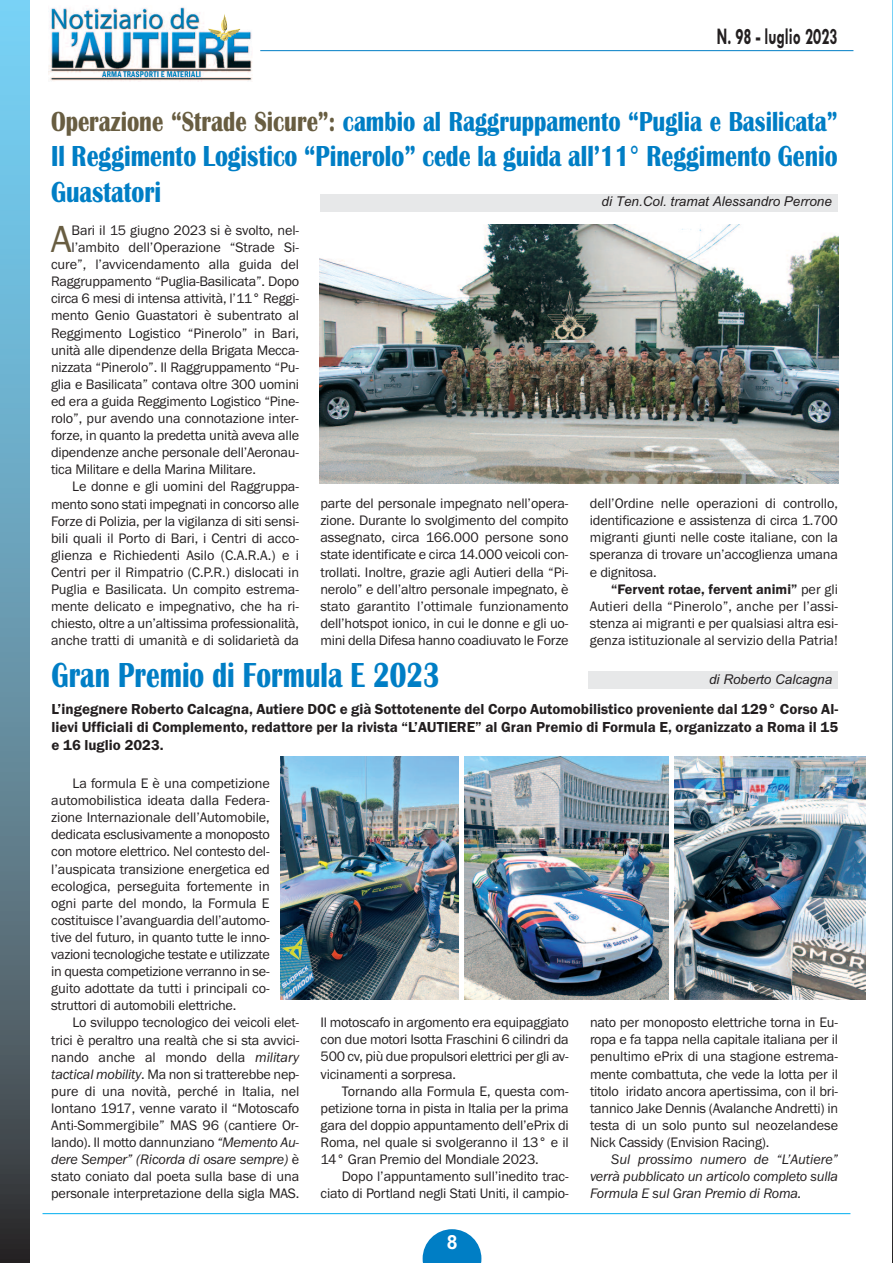
<style>
.page{position:relative;width:893px;height:1263px;background:#fff}
.page>*{position:absolute;margin:0;border:0;box-sizing:border-box;transform-origin:0 0}
.t1{font:39.15px "Franklin Gothic";color:#685d41}
.t2{font:700 36px "Britannic";color:#007ec5;scale:.76 1}
.t3{font:700 30px/36px "Britannic";color:#007ec5;scale:.79 1}
.t4{font:700 28.5px "Britannic";color:#007ec5;scale:.79 1}
.t5{font:700 24px "Tw Cen";color:#231f20;scale:.64 1}
.t6{font:700 19.5px "Arial";color:#fff}
.t7{font:600 15px/18px "Franklin Gothic";color:#231f20;text-align:justify}
.t8{font:14.25px/17.1px "Franklin Gothic";letter-spacing:-.015em;color:#231f20;text-align:justify}
.t9{font:italic 14.25px/17.1px "Franklin Gothic";letter-spacing:-.015em;color:#231f20;text-align:justify}
.t10{font:italic 13.5px "Arial";color:#231f20}
.s1{color:#685d41}
.s2{font-weight:600}
.s3{font-style:italic}
</style>
<div class="page">
<hr style="left:260px;top:50px;width:593px;height:1px;background:#007ec5">
<svg style="left:423px;top:1229px;width:58px;height:34px"></svg>
<img style="left:0;top:0;width:30px;height:1263px">
<img style="left:892px;top:0;width:1px;height:1263px">
<img style="left:49px;top:7px;width:204px;height:75px">
<img style="left:208px;top:13px;width:32px;height:28px">
<hr style="left:43px;top:1213px;width:807px;height:1px;background:#00aeef">
<div style="left:320px;top:194px;width:518px;height:17px;background:#e7e8e9"></div>
<img style="left:319px;top:224px;width:519px;height:259px">
<div style="left:589px;top:672px;width:249px;height:17px;background:#e7e8e9"></div>
<img style="left:465px;top:757px;width:204px;height:243px">
<img style="left:674px;top:757px;width:192px;height:243px">
<img style="left:280px;top:757px;width:179px;height:243px">
<h3 class="t5" style="left:717px;top:22px;width:190px">N. 98 - luglio 2023</h3>
<h3 class="t4" style="left:51px;top:105px;width:997px"><span class="s1">Operazione “Strade Sicure”:</span> cambio al Raggruppamento “Puglia e Basilicata”</h3>
<h3 class="t3" style="left:51px;top:138px;width:997px">Il Reggimento Logistico “Pinerolo” cede la guida all’11° Reggimento Genio<br>Guastatori</h3>
<h1 class="t1" style="left:51px;top:216px;width:22px">A</h1>
<p class="t8" style="left:72px;top:221px;width:229px">Bari il 15 giugno 2023 si è svolto, nel-</p>
<p class="t10" style="left:602px;top:194px;width:232px">di Ten.Col. tramat Alessandro Perrone</p>
<p class="t8" style="left:71px;top:239px;width:229px">l’ambito dell’Operazione “Strade Si-</p>
<p class="t8" style="left:51px;top:256px;width:250px">cure”, l’avvicendamento alla guida del</p>
<p class="t8" style="left:51px;top:273px;width:250px">Raggruppamento “Puglia-Basilicata”. Dopo</p>
<p class="t8" style="left:51px;top:290px;width:249px">circa 6 mesi di intensa attività, l’11° Reggi-</p>
<p class="t8" style="left:51px;top:307px;width:250px">mento Genio Guastatori è subentrato al</p>
<p class="t8" style="left:51px;top:324px;width:250px">Reggimento Logistico “Pinerolo” in Bari,</p>
<p class="t8" style="left:51px;top:341px;width:249px">unità alle dipendenze della Brigata Mecca-</p>
<p class="t8" style="left:51px;top:358px;width:249px">nizzata “Pinerolo”. Il Raggruppamento “Pu-</p>
<p class="t8" style="left:51px;top:375px;width:250px">glia e Basilicata” contava oltre 300 uomini</p>
<p class="t8" style="left:51px;top:392px;width:249px">ed era a guida Reggimento Logistico “Pine-</p>
<p class="t8" style="left:51px;top:410px;width:249px">rolo”, pur avendo una connotazione inter-</p>
<p class="t8" style="left:51px;top:427px;width:250px">forze, in quanto la predetta unità aveva alle</p>
<p class="t8" style="left:51px;top:444px;width:249px">dipendenze anche personale dell’Aeronau-</p>
<p class="t8" style="left:51px;top:461px;width:206px">tica Militare e della Marina Militare.</p>
<p class="t8" style="left:72px;top:478px;width:228px">Le donne e gli uomini del Raggruppa-</p>
<p class="t8" style="left:51px;top:495px;width:250px">mento sono stati impegnati in concorso alle</p>
<p class="t8" style="left:51px;top:512px;width:249px">Forze di Polizia, per la vigilanza di siti sensi-</p>
<p class="t8" style="left:51px;top:529px;width:249px">bili quali il Porto di Bari, i Centri di acco-</p>
<p class="t8" style="left:51px;top:546px;width:250px">glienza e Richiedenti Asilo (C.A.R.A.) e i</p>
<p class="t8" style="left:51px;top:563px;width:250px">Centri per il Rimpatrio (C.P.R.) dislocati in</p>
<p class="t8" style="left:51px;top:581px;width:249px">Puglia e Basilicata. Un compito estrema-</p>
<p class="t8" style="left:51px;top:598px;width:249px">mente delicato e impegnativo, che ha ri-</p>
<p class="t8" style="left:51px;top:615px;width:250px">chiesto, oltre a un’altissima professionalità,</p>
<p class="t8" style="left:51px;top:632px;width:250px">anche tratti di umanità e di solidarietà da</p>
<p class="t8" style="left:320px;top:495px;width:250px">parte del personale impegnato nell’opera&shy;zione. Durante lo svolgimento del compito assegnato, circa 166.000 persone sono state identificate e circa 14.000 veicoli con&shy;trollati. Inoltre, grazie agli Autieri della “Pi&shy;nerolo” e dell’altro personale impegnato, è stato garantito l’ottimale funzionamento dell’hotspot ionico, in cui le donne e gli uo&shy;mini della Difesa hanno coadiuvato le Forze</p>
<p class="t8" style="left:590px;top:495px;width:250px">dell’Ordine nelle operazioni di controllo, identificazione e assistenza di circa 1.700 migranti giunti nelle coste italiane, con la speranza di trovare un’accoglienza umana e dignitosa.</p>
<p class="t8" style="left:590px;top:580px;width:250px;text-indent:21px"><span class="s2">“Fervent rotae, fervent animi”</span> per gli Autieri della “Pinerolo”, anche per l’assi&shy;stenza ai migranti e per qualsiasi altra esi&shy;genza istituzionale al servizio della Patria!</p>
<h2 class="t2" style="left:52px;top:653px;width:512px">Gran Premio di Formula E 2023</h2>
<p class="t10" style="left:709px;top:671px;width:125px">di Roberto Calcagna</p>
<p class="t7" style="left:52px;top:699px;width:788px">L’ingegnere Roberto Calcagna, Autiere DOC e già Sottotenente del Corpo Automobilistico proveniente dal 129° Corso Al&shy;lievi Ufficiali di Complemento, redattore per la rivista “L’AUTIERE” al Gran Premio di Formula E, organizzato a Roma il 15 e 16 luglio 2023.</p>
<p class="t8" style="left:51px;top:774px;width:220px;text-indent:21px">La formula E è una competizione automobilistica ideata dalla Federa&shy;zione Internazionale dell’Automobile, dedicata esclusivamente a monoposto con motore elettrico. Nel contesto del&shy;l’auspicata transizione energetica ed ecologica, perseguita fortemente in ogni parte del mondo, la Formula E costituisce l’avanguardia dell’automo&shy;tive del futuro, in quanto tutte le inno&shy;vazioni tecnologiche testate e utilizzate in questa competizione verranno in se&shy;guito adottate da tutti i principali co&shy;struttori di automobili elettriche.</p>
<p class="t8" style="left:51px;top:1014px;width:250px;text-indent:21px">Lo sviluppo tecnologico dei veicoli elet&shy;trici è peraltro una realtà che si sta avvici&shy;nando anche al mondo della <span class="s3">military tactical mobility</span>. Ma non si tratterebbe nep&shy;pure di una novità, perché in Italia, nel lontano 1917, venne varato il “Motoscafo Anti-Sommergibile” MAS 96 (cantiere Or&shy;lando). Il motto dannunziano <span class="s3">“Memento Au&shy;dere Semper” (Ricorda di osare sempre)</span> è stato coniato dal poeta sulla base di una personale interpretazione della sigla MAS.</p>
<p class="t8" style="left:321px;top:1014px;width:250px">Il motoscafo in argomento era equipaggiato con due motori Isotta Fraschini 6 cilindri da 500 cv, più due propulsori elettrici per gli av&shy;vicinamenti a sorpresa.</p>
<p class="t8" style="left:321px;top:1082px;width:250px;text-indent:21px">Tornando alla Formula E, questa com&shy;petizione torna in pista in Italia per la prima gara del doppio appuntamento dell’ePrix di Roma, nel quale si svolgeranno il 13° e il 14° Gran Premio del Mondiale 2023.</p>
<p class="t8" style="left:321px;top:1168px;width:249px;text-align:right">Dopo l’appuntamento sull’inedito trac&shy;ciato di Portland negli Stati Uniti, il campio-</p>
<h3 class="t6" style="left:447px;top:1230px;width:12px">8</h3>
<p class="t8" style="left:590px;top:1014px;width:250px">nato per monoposto elettriche torna in Eu&shy;ropa e fa tappa nella capitale italiana per il penultimo ePrix di una stagione estrema&shy;mente combattuta, che vede la lotta per il titolo iridato ancora apertissima, con il bri&shy;tannico Jake Dennis (Avalanche Andretti) in testa di un solo punto sul neozelandese Nick Cassidy (Envision Racing).</p>
<p class="t9" style="left:590px;top:1150px;width:250px;text-indent:21px">Sul prossimo numero de “L’Autiere” verrà pubblicato un articolo completo sulla Formula E sul Gran Premio di Roma.</p>
</div>
